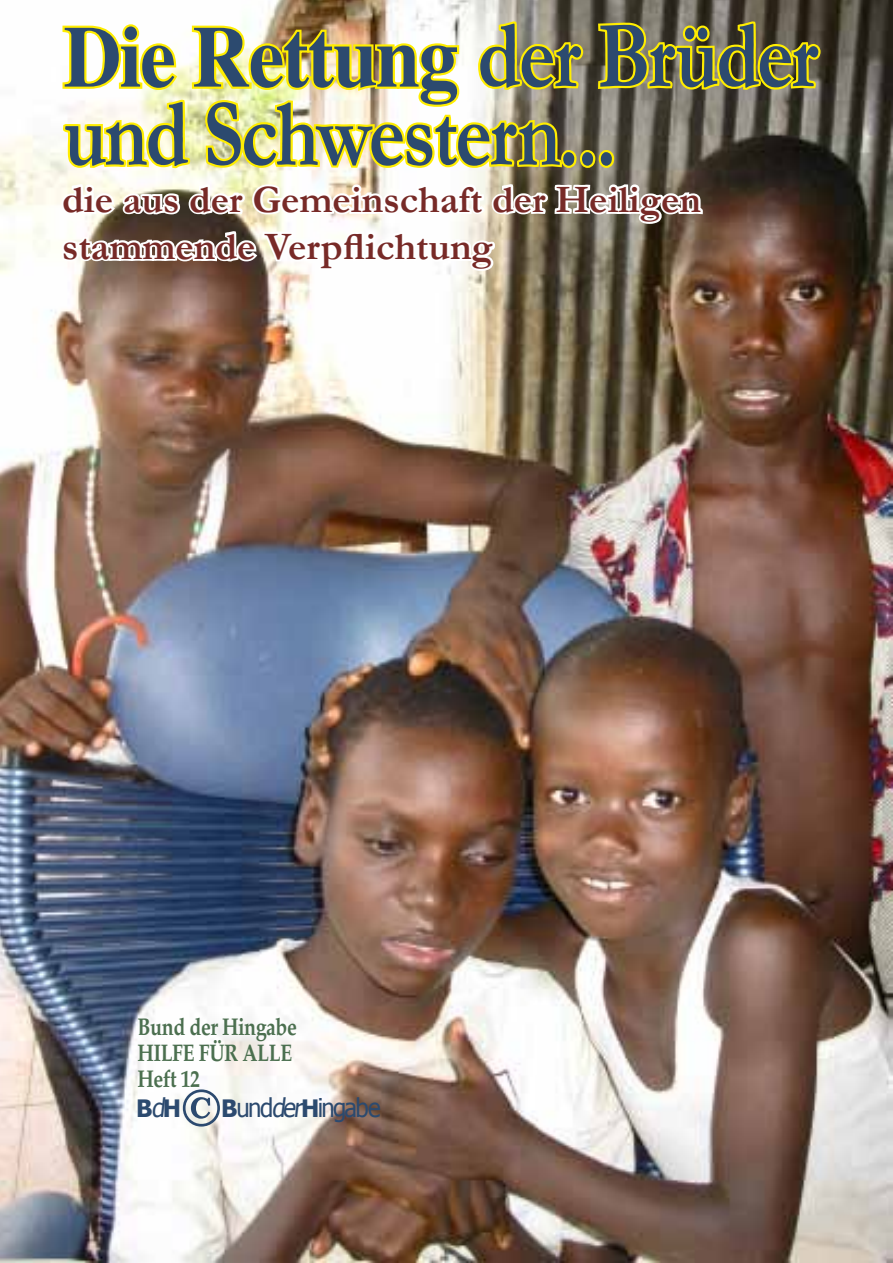
<style>
.page{position:relative;width:893px;height:1263px;background:#fff}
.page>*{position:absolute;margin:0;border:0;box-sizing:border-box;transform-origin:0 0}
.t1{font:700 96.6px "Garamond";letter-spacing:-.03em;color:#2c4a6f;scale:.81 1}
.t2{font:700 87px "Times";letter-spacing:-.02em;color:#2c4a6f;scale:.92 1}
.t3{font:700 39.15px/47px "Garamond";color:#772a27}
.t4{font:25.8px "Tahoma";letter-spacing:-.07em;color:#2c4a6f;scale:.93 1}
.t5{font:700 24.15px "Palatino";letter-spacing:-.02em;color:#4b6f4f;scale:.81 1}
.t6{font:700 23.85px "Palatino";letter-spacing:-.02em;color:#4b6f4f;scale:.82 1}
.s1{font-family:"Garamond";font-size:96.6px}
.s2{font-weight:700;font-size:23.85px}
.s3{font-family:"Times";font-weight:700;font-size:52.2px}
</style>
<div class="page">
<img style="left:0;top:0;width:892px;height:1262px">
<img style="left:58px;top:0;width:766px;height:1263px">
<h2 class="t2" style="left:64px;top:-26px;width:822px">Die Rettung <span class="s1">der Brüder</span></h2>
<h1 class="t1" style="left:64px;top:77px;width:684px">und Schwestern...</h1>
<p class="t3" style="left:62px;top:175px;width:640px">die aus der Gemeinschaft der Heiligen stammende Verpflichtung</p>
<p class="t5" style="left:138px;top:1006px;width:198px">Bund der Hingabe</p>
<p class="t6" style="left:138px;top:1033px;width:190px">HILFE FÜR ALLE</p>
<p class="t5" style="left:138px;top:1058px;width:78px">Heft 12</p>
<p class="t4" style="left:136px;top:1090px;width:264px"><span class="s2">B</span> d<span class="s2">H</span><span class="s3">©</span><span class="s2">B</span>undder<span class="s2">H</span>ingabe</p>
</div>
